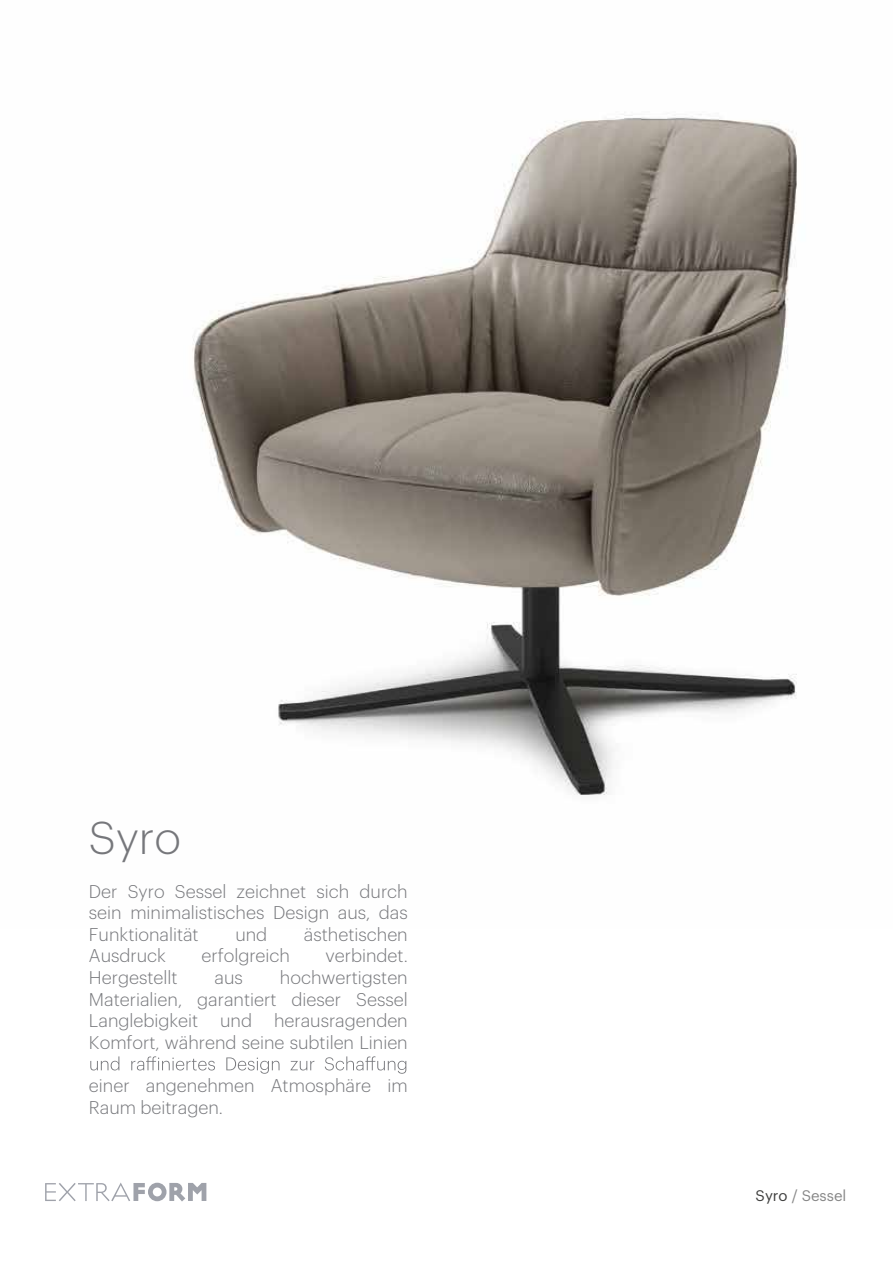
<style>
.page{position:relative;width:893px;height:1263px;background:#fff}
.page>*{position:absolute;margin:0;border:0;box-sizing:border-box;transform-origin:0 0}
.t1{font:300 45px "Graphik";color:#76777b}
.t2{font:300 18px/21.6px "Graphik";color:#76777b;text-align:justify}
.t3{font:15px "Graphik";color:#878787}
.s1{color:#3d3d3c}
</style>
<div class="page">
<svg style="left:45px;top:1182px;width:161px;height:19px"></svg>
<img style="left:192px;top:114px;width:605px;height:681px">
<svg style="left:90px;top:1056px;width:316px;height:18px"></svg>
<h1 class="t1" style="left:89px;top:805px;width:94px">Syro</h1>
<p class="t2" style="left:89px;top:879px;width:320px">Der Syro Sessel zeichnet sich durch sein minimalistisches Design aus, das Funktionalität</p>
<p class="t2" style="left:235px;top:922px;width:33px">und</p>
<p class="t2" style="left:304px;top:922px;width:105px">ästhetischen</p>
<p class="t2" style="left:89px;top:943px;width:79px">Ausdruck</p>
<p class="t2" style="left:201px;top:943px;width:90px">erfolgreich</p>
<p class="t2" style="left:326px;top:943px;width:84px">verbindet.</p>
<p class="t2" style="left:89px;top:965px;width:90px">Hergestellt</p>
<p class="t2" style="left:215px;top:965px;width:30px">aus</p>
<p class="t2" style="left:89px;top:965px;width:320px;text-indent:191px">hochwertigsten Materialien, garantiert dieser Sessel Langlebigkeit und herausragenden Komfort, während seine subtilen Linien</p>
<p class="t2" style="left:89px;top:1073px;width:320px">einer angenehmen Atmosphäre im<br>Raum beitragen.</p>
<p class="t3" style="left:756px;top:1184px;width:92px"><span class="s1">Syro</span> / Sessel</p>
</div>
